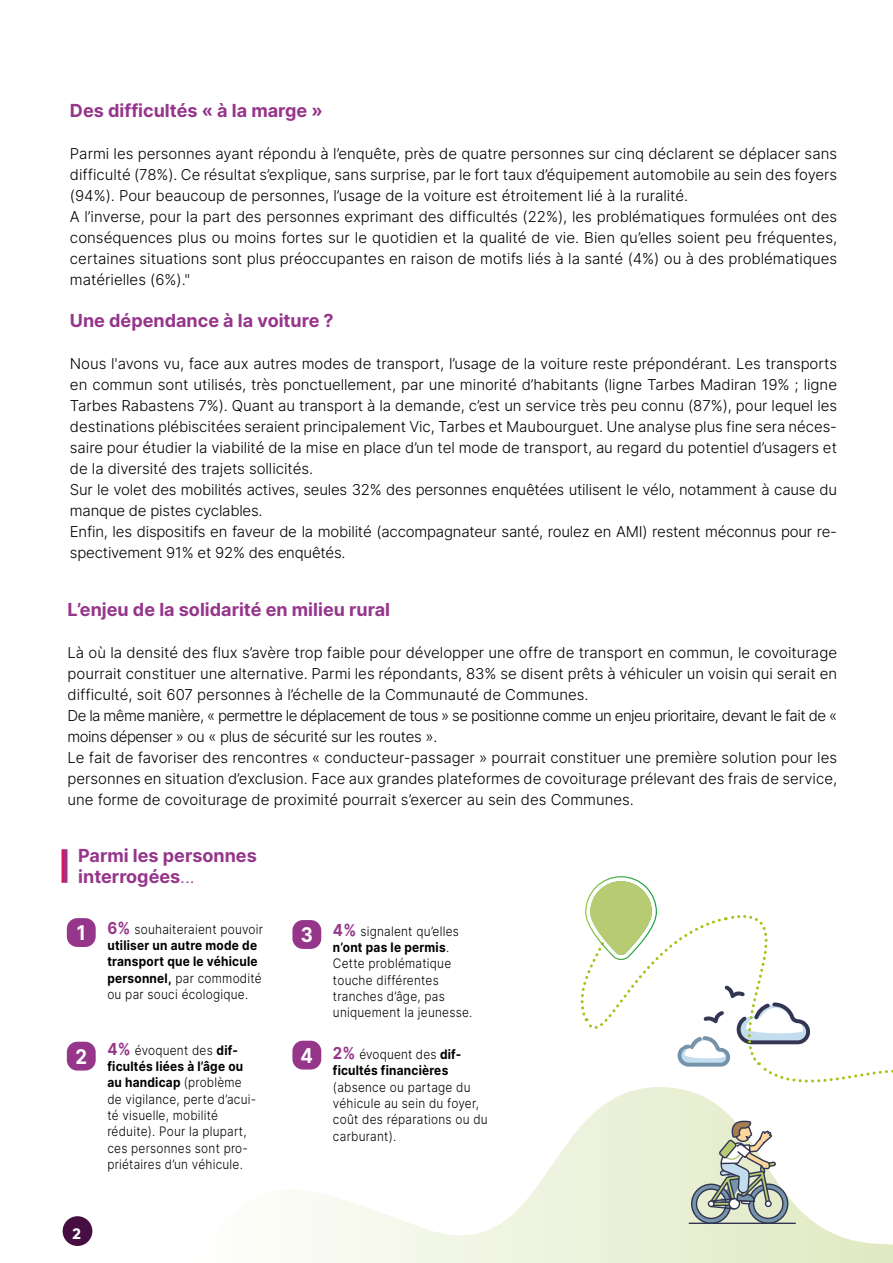
<style>
.page{position:relative;width:893px;height:1263px;background:#fff}
.page>*{position:absolute;margin:0;border:0;box-sizing:border-box;transform-origin:0 0}
.t1{font:700 20.25px "Inter";color:#fff;scale:.91 1}
.t2{font:700 18px/21px "Inter";color:#96368b}
.t3{font:300 15px/21px "Inter";letter-spacing:-.005em;color:#000}
.t4{font:700 15px "Outfit";color:#fff}
.t5{font:300 13.05px/16.4px "Inter";letter-spacing:.02em;color:#000;scale:.91 1}
.t6{font:700 13.05px/16.4px "Inter";letter-spacing:.02em;color:#000;scale:.91 1}
.s1{font-weight:300}
.s2{font-weight:700;font-size:16.5px;color:#96368b}
.s3{font-weight:700}
.s4{font-size:16.5px;color:#96368b}
</style>
<div class="page">
<svg style="left:299px;top:1136px;width:594px;height:127px"></svg>
<svg style="left:573px;top:876px;width:320px;height:349px"></svg>
<svg style="left:62px;top:849px;width:6px;height:34px"></svg>
<div style="left:67px;top:918px;width:29px;height:29px;background:#96368b;border-radius:11px"></div>
<div style="left:67px;top:1042px;width:29px;height:28px;background:#96368b;border-radius:11px"></div>
<div style="left:292px;top:920px;width:29px;height:29px;background:#96368b;border-radius:11px"></div>
<div style="left:292px;top:1041px;width:29px;height:28px;background:#96368b;border-radius:11px"></div>
<div style="left:63px;top:1216px;width:29px;height:30px;background:#470e41;border-radius:50%"></div>
<p class="t2" style="left:70px;top:99px;width:254px">Des difficultés « à la marge »</p>
<p class="t3" style="left:70px;top:142px;width:769px">Parmi les personnes ayant répondu à l’enquête, près de quatre personnes sur cinq déclarent se déplacer sans difficulté (78%). Ce résultat s’explique, sans surprise, par le fort taux d’équipement automobile au sein des foyers (94%). Pour beaucoup de personnes, l’usage de la voiture est étroitement lié à la ruralité.<br>A l’inverse, pour la part des personnes exprimant des difficultés (22%), les problématiques formulées ont des conséquences plus ou moins fortes sur le quotidien et la qualité de vie. Bien qu’elles soient peu fréquentes, certaines situations sont plus préoccupantes en raison de motifs liés à la santé (4%) ou à des problématiques matérielles (6%)."</p>
<p class="t2" style="left:70px;top:309px;width:265px">Une dépendance à la voiture ?</p>
<p class="t3" style="left:70px;top:352px;width:769px">Nous l'avons vu, face aux autres modes de transport, l’usage de la voiture reste prépondérant. Les transports en commun sont utilisés, très ponctuellement, par une minorité d’habitants (ligne Tarbes Madiran 19% ; ligne Tarbes Rabastens 7%). Quant au transport à la demande, c’est un service très peu connu (87%), pour lequel les destinations plébiscitées seraient principalement Vic, Tarbes et Maubourguet. Une analyse plus fine sera néces&shy;saire pour étudier la viabilité de la mise en place d’un tel mode de transport, au regard du potentiel d’usagers et de la diversité des trajets sollicités.<br>Sur le volet des mobilités actives, seules 32% des personnes enquêtées utilisent le vélo, notamment à cause du manque de pistes cyclables.<br>Enfin, les dispositifs en faveur de la mobilité (accompagnateur santé, roulez en AMI) restent méconnus pour re&shy;spectivement 91% et 92% des enquêtés.</p>
<p class="t2" style="left:68px;top:598px;width:324px">L’enjeu de la solidarité en milieu rural</p>
<p class="t3" style="left:68px;top:642px;width:771px">Là où la densité des flux s’avère trop faible pour développer une offre de transport en commun, le covoiturage pourrait constituer une alternative. Parmi les répondants, 83% se disent prêts à véhiculer un voisin qui serait en difficulté, soit 607 personnes à l’échelle de la Communauté de Communes.<br>De la même manière, « permettre le déplacement de tous » se positionne comme un enjeu prioritaire, devant le fait de « moins dépenser » ou « plus de sécurité sur les routes ».<br>Le fait de favoriser des rencontres « conducteur-passager » pourrait constituer une première solution pour les personnes en situation d’exclusion. Face aux grandes plateformes de covoiturage prélevant des frais de service, une forme de covoiturage de proximité pourrait s’exercer au sein des Communes.</p>
<p class="t2" style="left:78px;top:845px;width:180px">Parmi les personnes interrogées<span class="s1">...</span></p>
<h1 class="t1" style="left:77px;top:918px;width:11px">1</h1>
<p class="t5" style="left:107px;top:921px;width:173px"><span class="s2">6%</span> souhaiteraient pouvoir <span class="s3">utiliser un autre mode de transport que le véhicule personnel,</span> par commodité ou par souci écologique.</p>
<h1 class="t1" style="left:301px;top:920px;width:15px">3</h1>
<p class="t5" style="left:333px;top:922px;width:155px"><span class="s2">4%</span> signalent qu’elles <span class="s3">n’ont pas le permis</span>.<br>Cette problématique touche différentes tranches d’âge, pas uniquement la jeunesse.</p>
<p class="t5" style="left:107px;top:1041px;width:165px"><span class="s2">4%</span> évoquent des <span class="s3">dif&shy;ficultés liées à l’âge ou au handicap</span> (problème de vigilance, perte d’acui&shy;té visuelle, mobilité réduite). Pour la plupart, ces personnes sont pro&shy;priétaires d’un véhicule.</p>
<h1 class="t1" style="left:75px;top:1041px;width:14px">2</h1>
<p class="t6" style="left:333px;top:1046px;width:142px"><span class="s4">2%</span> <span class="s1">évoquent des</span> dif&shy;ficultés financières</p>
<p class="t5" style="left:333px;top:1079px;width:172px">(absence ou partage du véhicule au sein du foyer, coût des réparations ou du carburant).</p>
<h1 class="t1" style="left:301px;top:1040px;width:15px">4</h1>
<p class="t4" style="left:73px;top:1223px;width:10px">2</p>
</div>
